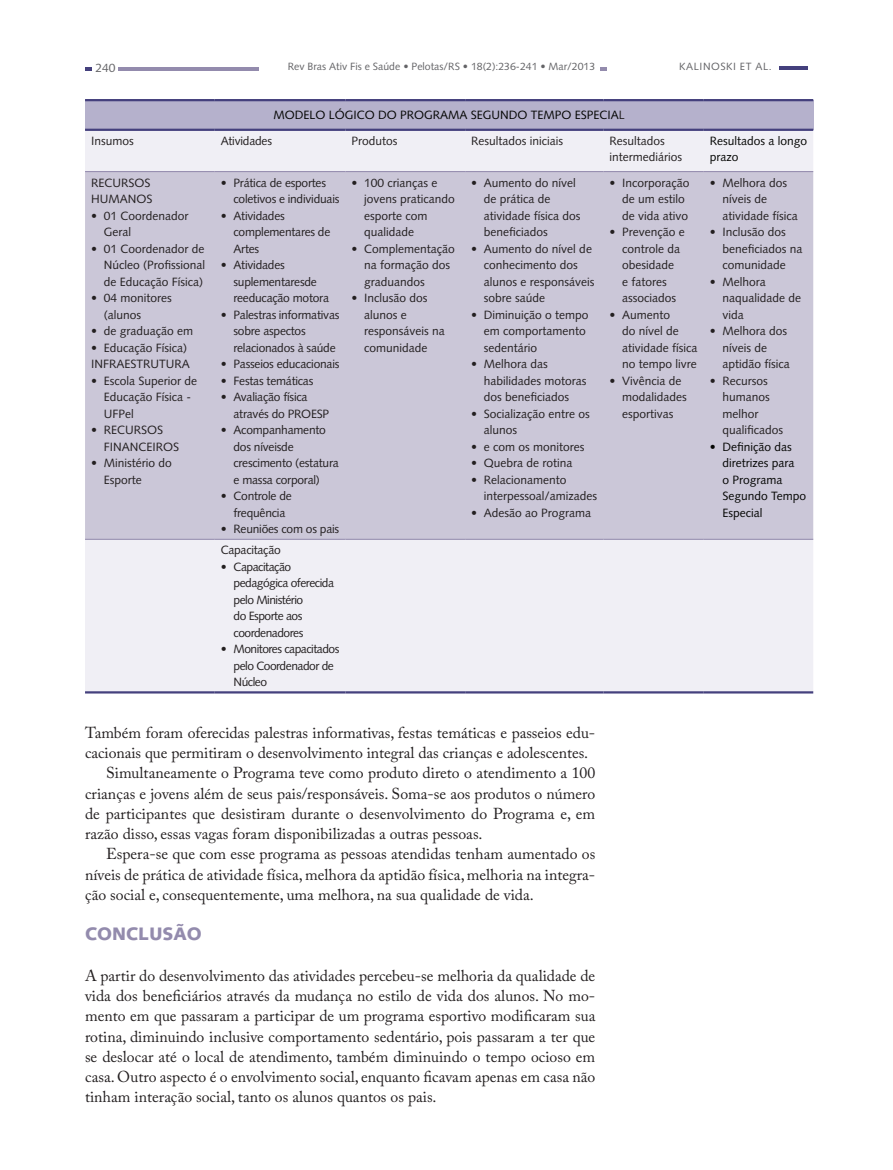
<style>
.page{position:relative;width:893px;height:1170px;background:#fff}
.page>*{position:absolute;margin:0;border:0;box-sizing:border-box;transform-origin:0 0}
.t1{font:900 18px "Syntax LT Std";color:#938bad}
.t2{font:15.75px/20.2px "Adobe Caslon Pro";color:#231f20;text-align:justify}
.t3{font:12px/16.5px "Syntax LT Std";color:#231f20}
.t4{font:12px/16.5px "Syntax LT Std";letter-spacing:-.02em;color:#231f20}
.t5{font:12px/16.5px "Syntax LT Std";color:#040503}
.t6{font:12px/16.5px "Syntax LT Std";letter-spacing:-.04em;color:#231f20}
.t7{font:12px "Syntax LT Std";color:#636366}
.t8{font:10.5px "Syntax LT Std";color:#636366}
.t9{font:10.5px "Syntax LT Std";letter-spacing:.05em;color:#636366}
.s1{color:#231f20}
</style>
<div class="page">
<svg style="left:85px;top:67px;width:6px;height:4px"></svg>
<hr style="left:118px;top:67px;width:141px;height:4px;background:#938bad">
<hr style="left:779px;top:66px;width:29px;height:4px;background:#44407d">
<svg style="left:600px;top:67px;width:6px;height:4px"></svg>
<div style="left:85px;top:100px;width:728px;height:30px;background:#b5b1cc"></div>
<div style="left:85px;top:131px;width:728px;height:560px;background:#f0eff5"></div>
<div style="left:85px;top:172px;width:728px;height:366px;background:#cbc7d8"></div>
<hr style="left:85px;top:171px;width:130px;height:1px;background:#938bad">
<hr style="left:215px;top:171px;width:130px;height:1px;background:#938bad">
<hr style="left:345px;top:171px;width:120px;height:1px;background:#938bad">
<hr style="left:465px;top:171px;width:138px;height:1px;background:#938bad">
<hr style="left:603px;top:171px;width:101px;height:1px;background:#938bad">
<hr style="left:704px;top:171px;width:109px;height:1px;background:#938bad">
<hr style="left:85px;top:99px;width:130px;height:2px;background:#44407d">
<hr style="left:215px;top:99px;width:130px;height:2px;background:#44407d">
<hr style="left:345px;top:99px;width:120px;height:2px;background:#44407d">
<hr style="left:465px;top:99px;width:138px;height:2px;background:#44407d">
<hr style="left:603px;top:99px;width:101px;height:2px;background:#44407d">
<hr style="left:704px;top:99px;width:109px;height:2px;background:#44407d">
<hr style="left:85px;top:129px;width:130px;height:2px;background:#44407d">
<hr style="left:215px;top:129px;width:130px;height:2px;background:#44407d">
<hr style="left:345px;top:129px;width:120px;height:2px;background:#44407d">
<hr style="left:465px;top:129px;width:138px;height:2px;background:#44407d">
<hr style="left:603px;top:129px;width:101px;height:2px;background:#44407d">
<hr style="left:704px;top:129px;width:109px;height:2px;background:#44407d">
<hr style="left:85px;top:538px;width:130px;height:2px;background:#938bad">
<hr style="left:215px;top:538px;width:130px;height:2px;background:#938bad">
<hr style="left:345px;top:538px;width:120px;height:2px;background:#938bad">
<hr style="left:465px;top:538px;width:138px;height:2px;background:#938bad">
<hr style="left:603px;top:538px;width:101px;height:2px;background:#938bad">
<hr style="left:704px;top:538px;width:109px;height:2px;background:#938bad">
<hr style="left:85px;top:691px;width:130px;height:2px;background:#44407d">
<hr style="left:215px;top:691px;width:130px;height:2px;background:#44407d">
<hr style="left:345px;top:691px;width:120px;height:2px;background:#44407d">
<hr style="left:465px;top:691px;width:138px;height:2px;background:#44407d">
<hr style="left:603px;top:691px;width:101px;height:2px;background:#44407d">
<hr style="left:704px;top:691px;width:109px;height:2px;background:#44407d">
<p class="t7" style="left:95px;top:60px;width:22px">240</p>
<p class="t8" style="left:288px;top:60px;width:309px">Rev Bras Ativ Fis e Saúde • Pelotas/RS • 18(2):236-241 • Mar/2013</p>
<p class="t9" style="left:679px;top:60px;width:94px">Kalinoski et al.</p>
<p class="t5" style="left:273px;top:107px;width:353px">MODELO LÓGICO DO PROGRAMA SEGUNDO TEMPO ESPECIA<span class="s1">L</span></p>
<p class="t3" style="left:91px;top:132px;width:44px">Insumos</p>
<p class="t4" style="left:221px;top:132px;width:53px">Atividades</p>
<p class="t3" style="left:351px;top:132px;width:47px">Produtos</p>
<p class="t3" style="left:471px;top:132px;width:94px">Resultados iniciais</p>
<p class="t3" style="left:609px;top:132px;width:74px">Resultados intermediários</p>
<p class="t5" style="left:710px;top:132px;width:99px">Resultados a longo prazo</p>
<p class="t3" style="left:91px;top:174px;width:63px">RECURSOS<br>HUMANOS</p>
<p class="t3" style="left:104px;top:207px;width:86px;text-indent:-13px">• 01 Coordenador<br>Geral</p>
<p class="t3" style="left:104px;top:240px;width:103px;text-align:justify;text-indent:-13px">• 01 Coordenador de Núcleo (Profissional de Educação Física)</p>
<p class="t3" style="left:104px;top:290px;width:69px;text-indent:-13px">• 04 monitores (alunos</p>
<p class="t3" style="left:91px;top:323px;width:104px">• de graduação em</p>
<p class="t3" style="left:91px;top:339px;width:100px">• Educação Física)<br>INFRAESTRUTURA</p>
<p class="t3" style="left:104px;top:372px;width:95px;text-indent:-13px">• Escola Superior de<br>Educação Física -<br>UFPel</p>
<p class="t3" style="left:104px;top:422px;width:77px;text-indent:-13px">• RECURSOS<br>FINANCEIROS</p>
<p class="t3" style="left:104px;top:455px;width:70px;text-indent:-13px">• Ministério do<br>Esporte</p>
<p class="t4" style="left:233px;top:174px;width:107px;text-indent:-13px">• Prática de esportes coletivos e individuais</p>
<p class="t4" style="left:233px;top:207px;width:98px;text-indent:-13px">• Atividades complementares de<br>Artes</p>
<p class="t4" style="left:233px;top:257px;width:97px;text-indent:-13px">• Atividades suplementaresde reeducação motora</p>
<p class="t4" style="left:233px;top:306px;width:107px;text-indent:-13px">• Palestras informativas sobre aspectos relacionados à saúde</p>
<p class="t4" style="left:221px;top:356px;width:120px">• Passeios educacionais</p>
<p class="t4" style="left:221px;top:372px;width:94px">• Festas temáticas</p>
<p class="t4" style="left:233px;top:389px;width:97px;text-indent:-13px">• Avaliação física através do PROESP</p>
<p class="t4" style="left:233px;top:422px;width:107px;text-indent:-13px">• Acompanhamento dos níveisde crescimento (estatura e massa corporal)</p>
<p class="t4" style="left:221px;top:488px;width:73px;text-align:center">• Controle de frequência</p>
<p class="t4" style="left:221px;top:521px;width:120px">• Reuniões com os pais</p>
<p class="t3" style="left:484px;top:174px;width:98px;text-indent:-13px">• Aumento do nível de prática de atividade física dos beneficiados</p>
<p class="t3" style="left:484px;top:240px;width:112px;text-indent:-13px">• Aumento do nível de conhecimento dos alunos e responsáveis sobre saúde</p>
<p class="t3" style="left:484px;top:306px;width:106px;text-indent:-13px">• Diminuição o tempo em comportamento sedentário</p>
<p class="t3" style="left:484px;top:356px;width:104px;text-indent:-13px">• Melhora das habilidades motoras dos beneficiados</p>
<p class="t3" style="left:484px;top:405px;width:107px;text-indent:-13px">• Socialização entre os alunos</p>
<p class="t3" style="left:471px;top:438px;width:115px">• e com os monitores</p>
<p class="t3" style="left:471px;top:455px;width:103px">• Quebra de rotina</p>
<p class="t3" style="left:484px;top:471px;width:115px;text-indent:-13px">• Relacionamento interpessoal/amizades</p>
<p class="t3" style="left:471px;top:504px;width:122px">• Adesão ao Programa</p>
<p class="t3" style="left:722px;top:174px;width:77px;text-indent:-13px">• Melhora dos níveis de atividade física</p>
<p class="t3" style="left:722px;top:224px;width:82px;text-indent:-13px">• Inclusão dos beneficiados na comunidade</p>
<p class="t3" style="left:722px;top:273px;width:80px;text-indent:-13px">• Melhora naqualidade de vida</p>
<p class="t3" style="left:722px;top:323px;width:69px;text-indent:-13px">• Melhora dos níveis de aptidão física</p>
<p class="t3" style="left:722px;top:372px;width:62px;text-indent:-13px">• Recursos humanos melhor qualificados</p>
<p class="t5" style="left:722px;top:438px;width:85px;text-indent:-13px">• Definição das diretrizes para<br>o Programa<br>Segundo Tempo<br>Especial</p>
<p class="t3" style="left:364px;top:174px;width:92px;text-indent:-13px">• 100 crianças e jovens praticando esporte com qualidade</p>
<p class="t3" style="left:364px;top:240px;width:92px;text-indent:-13px">• Complementação na formação dos graduandos</p>
<p class="t3" style="left:364px;top:290px;width:82px;text-indent:-13px">• Inclusão dos alunos e responsáveis na comunidade</p>
<p class="t3" style="left:622px;top:174px;width:69px;text-indent:-13px">• Incorporação de um estilo de vida ativo</p>
<p class="t3" style="left:622px;top:224px;width:64px;text-indent:-13px">• Prevenção e controle da obesidade<br>e fatores associados</p>
<p class="t3" style="left:622px;top:306px;width:77px;text-indent:-13px">• Aumento<br>do nível de atividade física no tempo livre</p>
<p class="t3" style="left:622px;top:372px;width:66px;text-indent:-13px">• Vivência de modalidades esportivas</p>
<p class="t4" style="left:221px;top:542px;width:62px">Capacitação</p>
<p class="t6" style="left:233px;top:558px;width:102px;text-indent:-13px">• Capacitação pedagógica oferecida pelo Ministério<br>do Esporte aos coordenadores</p>
<p class="t6" style="left:233px;top:641px;width:107px;text-indent:-13px">• Monitores capacitados pelo Coordenador de<br>Núcleo</p>
<h2 class="t2" style="left:85px;top:722px;width:512px">Também foram oferecidas palestras informativas, festas temáticas e passeios edu-</h2>
<h2 class="t2" style="left:85px;top:742px;width:505px">cacionais que permitiram o desenvolvimento integral das crianças e adolescentes.</h2>
<h2 class="t2" style="left:106px;top:762px;width:491px">Simultaneamente o Programa teve como produto direto o atendimento a 100</h2>
<h2 class="t2" style="left:85px;top:782px;width:512px">crianças e jovens além de seus pais/responsáveis. Soma-se aos produtos o número</h2>
<h2 class="t2" style="left:85px;top:803px;width:512px">de participantes que desistiram durante o desenvolvimento do Programa e, em</h2>
<h2 class="t2" style="left:85px;top:823px;width:399px">razão disso, essas vagas foram disponibilizadas a outras pessoas.</h2>
<h2 class="t2" style="left:106px;top:843px;width:491px">Espera-se que com esse programa as pessoas atendidas tenham aumentado os</h2>
<h2 class="t2" style="left:85px;top:864px;width:512px">níveis de prática de atividade física, melhora da aptidão física, melhoria na integra-</h2>
<h2 class="t2" style="left:85px;top:884px;width:450px">ção social e, consequentemente, uma melhora, na sua qualidade de vida.</h2>
<h1 class="t1" style="left:85px;top:923px;width:118px">CONCLUSÃO</h1>
<p class="t2" style="left:85px;top:965px;width:512px">A partir do desenvolvimento das atividades percebeu-se melhoria da qualidade de vida dos beneficiários através da mudança no estilo de vida dos alunos. No mo&shy;mento em que passaram a participar de um programa esportivo modificaram sua rotina, diminuindo inclusive comportamento sedentário, pois passaram a ter que se deslocar até o local de atendimento, também diminuindo o tempo ocioso em casa. Outro aspecto é o envolvimento social, enquanto ficavam apenas em casa não tinham interação social, tanto os alunos quantos os pais.</p>
</div>
